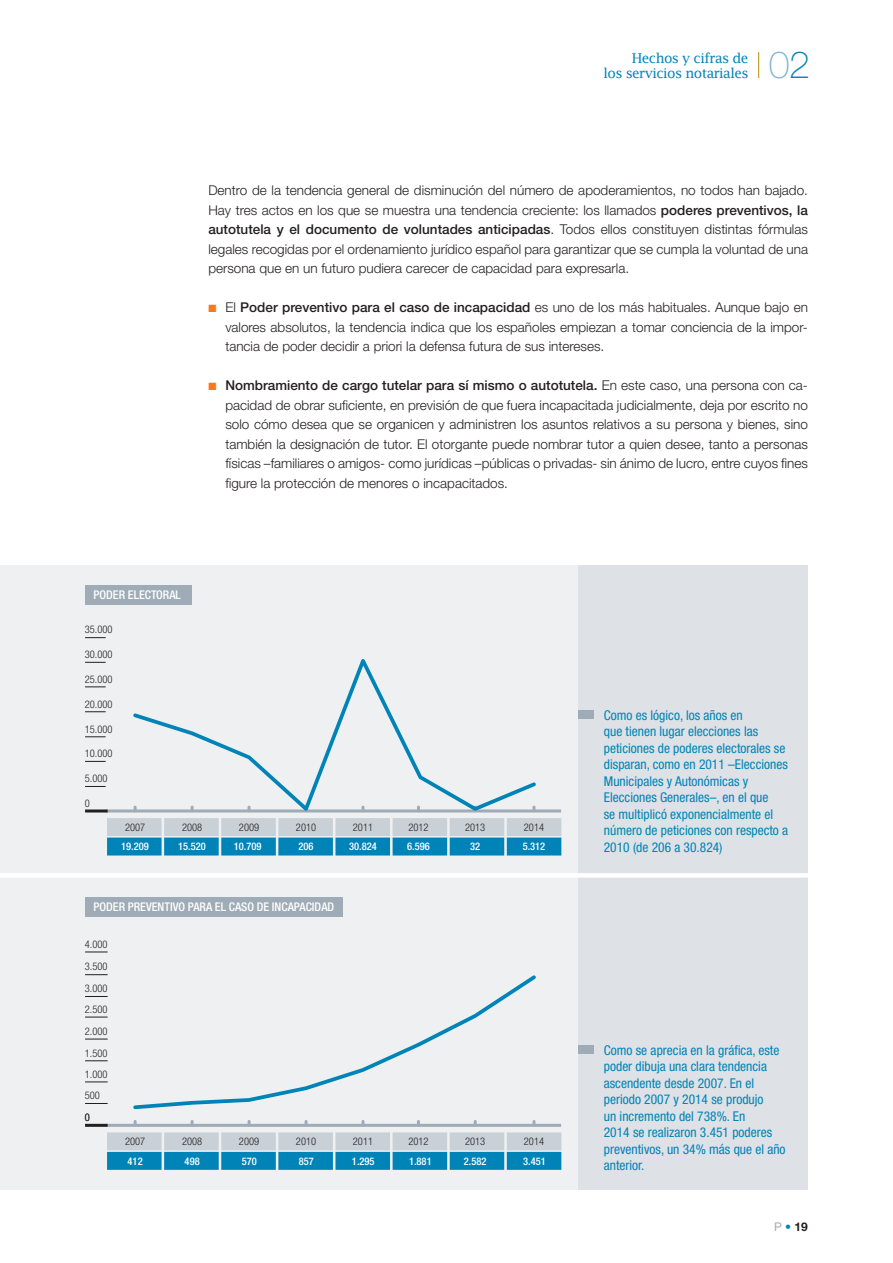
<style>
.page{position:relative;width:893px;height:1263px;background:#fff}
.page>*{position:absolute;margin:0;border:0;box-sizing:border-box;transform-origin:0 0}
.t1{font:100 37.5px "Helvetica Neue LT Std";color:#82b3d5}
.t2{font:300 13.5px/19.5px "Helvetica Neue LT Std";color:#231f20;text-align:justify}
.t3{font:condensed 13.5px/16.5px "Helvetica Neue LT Std";color:#0084b7}
.t4{font:13.5px/15px "Lucida Fax";letter-spacing:-.04em;color:#0084b7;text-align:right}
.t5{font:500 condensed 12px "Helvetica Neue LT Std";color:#fff}
.t6{font:700 12px "Helvetica Neue LT Std";color:#231f20}
.t7{font:300 condensed 10.5px/21.3px "Helvetica Neue LT Std";color:#231f20;text-align:justify}
.t8{font:500 condensed 10.5px "Helvetica Neue LT Std";color:#fff}
.s1{color:#0084b7}
.s2{font-weight:500}
.s3{color:#f47921}
.s4{font-weight:400;color:#a8a9ad}
.s5{font-weight:400;color:#0084b7}
</style>
<div class="page">
<div style="left:0;top:566px;width:808px;height:624px;background:#eef0f2"></div>
<div style="left:578px;top:566px;width:230px;height:624px;background:#dee1e5"></div>
<div style="left:578px;top:710px;width:16px;height:8px;background:#9fabb6"></div>
<div style="left:0;top:873px;width:808px;height:5px;background:#fff"></div>
<svg style="left:107px;top:818px;width:454px;height:37px;background:#70b0ca"></svg>
<hr style="left:105px;top:809px;width:456px;height:3px;background:#9fabb6">
<hr style="left:85px;top:809px;width:23px;height:3px;background:#231f20">
<svg style="left:85px;top:637px;width:21px;height:1px"></svg>
<svg style="left:85px;top:662px;width:21px;height:1px"></svg>
<svg style="left:85px;top:786px;width:21px;height:1px"></svg>
<svg style="left:85px;top:761px;width:21px;height:1px"></svg>
<svg style="left:85px;top:736px;width:21px;height:1px"></svg>
<svg style="left:85px;top:711px;width:21px;height:1px"></svg>
<svg style="left:85px;top:686px;width:21px;height:1px"></svg>
<svg style="left:130px;top:659px;width:409px;height:154px"></svg>
<svg style="left:107px;top:1132px;width:454px;height:38px;background:#71b0ca"></svg>
<hr style="left:105px;top:1124px;width:456px;height:3px;background:#9fabb6">
<hr style="left:85px;top:1124px;width:23px;height:3px;background:#231f20">
<svg style="left:85px;top:951px;width:23px;height:1px"></svg>
<svg style="left:85px;top:1060px;width:23px;height:1px"></svg>
<svg style="left:85px;top:1081px;width:23px;height:1px"></svg>
<svg style="left:85px;top:1103px;width:23px;height:1px"></svg>
<svg style="left:85px;top:1039px;width:23px;height:1px"></svg>
<svg style="left:85px;top:1017px;width:23px;height:1px"></svg>
<svg style="left:85px;top:996px;width:23px;height:1px"></svg>
<svg style="left:85px;top:974px;width:23px;height:1px"></svg>
<svg style="left:133px;top:975px;width:403px;height:135px"></svg>
<div style="left:578px;top:1045px;width:16px;height:8px;background:#9fabb6"></div>
<div style="left:85px;top:897px;width:258px;height:20px;background:#9fabb6"></div>
<div style="left:85px;top:585px;width:106px;height:19px;background:#9fabb6"></div>
<svg style="left:758px;top:52px;width:1px;height:26px"></svg>
<p class="t4" style="left:603px;top:51px;width:147px">Hechos y cifras de<br>los servicios notariales</p>
<h1 class="t1" style="left:769px;top:43px;width:43px">0<span class="s1">2</span></h1>
<p class="t2" style="left:208px;top:180px;width:601px">Dentro de la tendencia general de disminución del número de apoderamientos, no todos han bajado.<br>Hay tres actos en los que se muestra una tendencia creciente: los llamados <span class="s2">poderes preventivos, la autotutela y el documento de voluntades anticipadas</span>. Todos ellos constituyen distintas fórmulas legales recogidas por el ordenamiento jurídico español para garantizar que se cumpla la voluntad de una persona que en un futuro pudiera carecer de capacidad para expresarla.</p>
<p class="t2" style="left:225px;top:297px;width:584px;text-indent:-17px"><span class="s3">■</span> El <span class="s2">Poder preventivo para el caso de incapacidad</span> es uno de los más habituales. Aunque bajo en valores absolutos, la tendencia indica que los españoles empiezan a tomar conciencia de la impor&shy;tancia de poder decidir a priori la defensa futura de sus intereses.</p>
<p class="t2" style="left:225px;top:375px;width:584px;text-indent:-17px"><span class="s3">■</span> <span class="s2">Nombramiento de cargo tutelar para sí mismo o autotutela.</span> En este caso, una persona con ca&shy;pacidad de obrar suficiente, en previsión de que fuera incapacitada judicialmente, deja por escrito no solo cómo desea que se organicen y administren los asuntos relativos a su persona y bienes, sino también la designación de tutor. El otorgante puede nombrar tutor a quien desee, tanto a personas físicas –familiares o amigos- como jurídicas –públicas o privadas- sin ánimo de lucro, entre cuyos fines figure la protección de menores o incapacitados.</p>
<p class="t5" style="left:94px;top:588px;width:89px">PODER ELECTORAL</p>
<p class="t7" style="left:85px;top:619px;width:29px">35.000</p>
<p class="t7" style="left:85px;top:644px;width:29px">30.000</p>
<p class="t7" style="left:85px;top:668px;width:29px">25.000</p>
<p class="t7" style="left:85px;top:693px;width:29px">20.000</p>
<p class="t7" style="left:85px;top:718px;width:29px">15.000</p>
<p class="t7" style="left:85px;top:743px;width:29px">10.000</p>
<p class="t7" style="left:85px;top:768px;width:24px">5.000</p>
<p class="t7" style="left:85px;top:792px;width:7px">0</p>
<p class="t7" style="left:125px;top:816px;width:22px">2007</p>
<p class="t7" style="left:182px;top:816px;width:22px">2008</p>
<p class="t7" style="left:239px;top:816px;width:22px">2009</p>
<p class="t7" style="left:296px;top:816px;width:22px">2010</p>
<p class="t7" style="left:353px;top:816px;width:22px">2011</p>
<p class="t7" style="left:408px;top:816px;width:22px">2012</p>
<p class="t7" style="left:465px;top:816px;width:22px">2013</p>
<p class="t7" style="left:524px;top:816px;width:22px">2014</p>
<p class="t8" style="left:121px;top:840px;width:29px">19.209</p>
<p class="t8" style="left:178px;top:840px;width:29px">15.520</p>
<p class="t8" style="left:234px;top:840px;width:29px">10.709</p>
<p class="t8" style="left:298px;top:840px;width:17px">206</p>
<p class="t8" style="left:349px;top:840px;width:29px">30.824</p>
<p class="t8" style="left:407px;top:840px;width:24px">6.596</p>
<p class="t8" style="left:470px;top:840px;width:12px">32</p>
<p class="t8" style="left:523px;top:840px;width:24px">5.312</p>
<p class="t5" style="left:94px;top:900px;width:242px">PODER PREVENTIVO PARA EL CASO DE INCAPACIDAD</p>
<p class="t7" style="left:85px;top:933px;width:24px">4.000</p>
<p class="t7" style="left:85px;top:956px;width:24px">3.500</p>
<p class="t7" style="left:85px;top:978px;width:24px">3.000</p>
<p class="t7" style="left:85px;top:998px;width:24px">2.500</p>
<p class="t7" style="left:85px;top:1020px;width:24px">2.000</p>
<p class="t7" style="left:85px;top:1042px;width:24px">1.500<br>1.000<br>500</p>
<p class="t7" style="left:85px;top:1107px;width:7px">0</p>
<p class="t7" style="left:125px;top:1131px;width:22px">2007</p>
<p class="t7" style="left:182px;top:1131px;width:22px">2008</p>
<p class="t7" style="left:239px;top:1131px;width:22px">2009</p>
<p class="t7" style="left:296px;top:1131px;width:22px">2010</p>
<p class="t7" style="left:353px;top:1131px;width:22px">2011</p>
<p class="t7" style="left:408px;top:1131px;width:22px">2012</p>
<p class="t7" style="left:465px;top:1131px;width:22px">2013</p>
<p class="t7" style="left:524px;top:1131px;width:22px">2014</p>
<p class="t8" style="left:128px;top:1155px;width:17px">412</p>
<p class="t8" style="left:185px;top:1155px;width:17px">498</p>
<p class="t8" style="left:242px;top:1155px;width:17px">570</p>
<p class="t8" style="left:299px;top:1155px;width:17px">857</p>
<p class="t8" style="left:352px;top:1155px;width:24px">1.295</p>
<p class="t8" style="left:409px;top:1155px;width:24px">1.881</p>
<p class="t8" style="left:464px;top:1155px;width:24px">2.582</p>
<p class="t8" style="left:523px;top:1155px;width:24px">3.451</p>
<p class="t3" style="left:604px;top:706px;width:186px">Como es lógico, los años en<br>que tienen lugar elecciones las peticiones de poderes electorales se disparan, como en 2011 –Elecciones<br>Municipales y Autonómicas y<br>Elecciones Generales–, en el que<br>se multiplicó exponencialmente el número de peticiones con respecto a<br>2010 (de 206 a 30.824)</p>
<p class="t3" style="left:604px;top:1041px;width:183px">Como se aprecia en la gráfica, este poder dibuja una clara tendencia ascendente desde 2007. En el periodo 2007 y 2014 se produjo<br>un incremento del 738%. En<br>2014 se realizaron 3.451 poderes preventivos, un 34% más que el año anterior.</p>
<p class="t6" style="left:774px;top:1219px;width:35px"><span class="s4">P</span> <span class="s5">•</span> 19</p>
</div>
